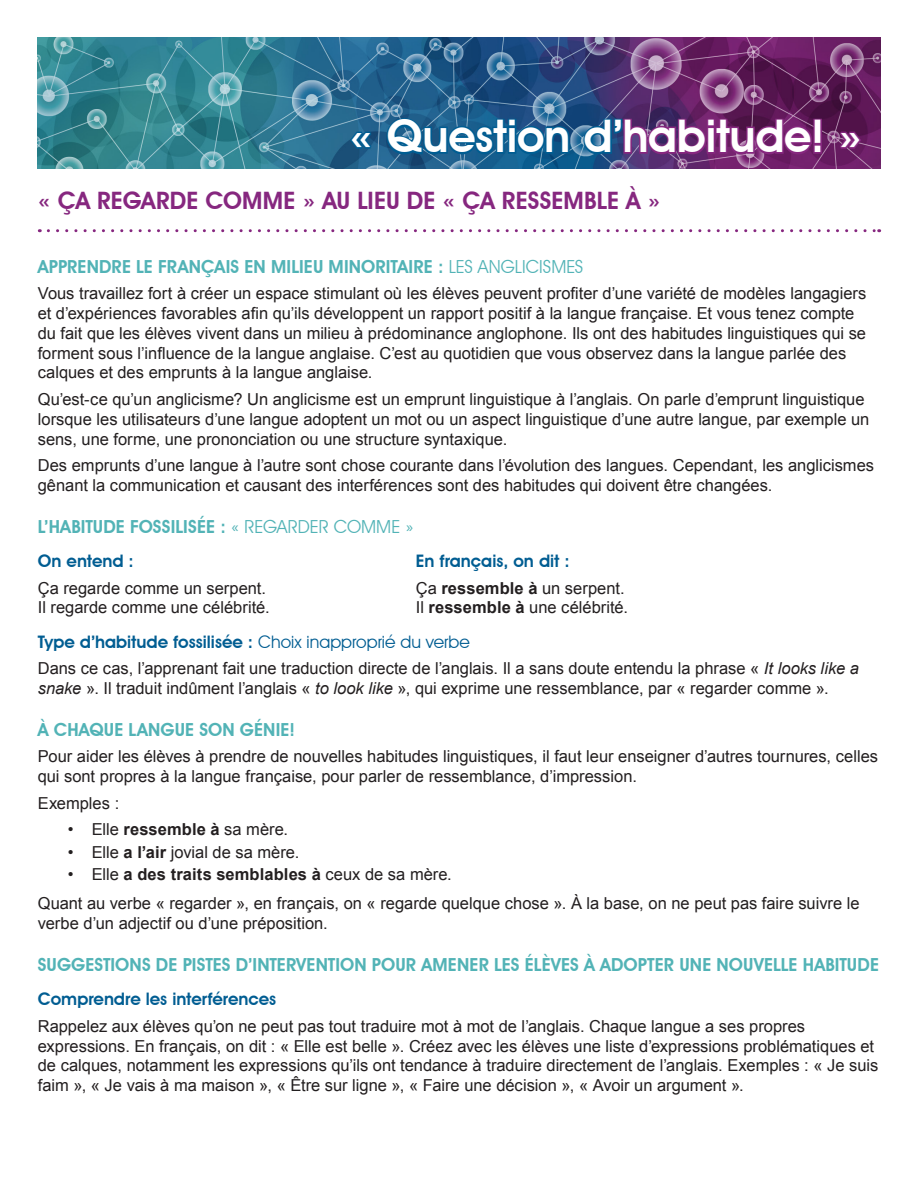
<style>
.page{position:relative;width:918px;height:1188px;background:#fff}
.page>*{position:absolute;margin:0;border:0;box-sizing:border-box;transform-origin:0 0}
.Heading{font:600 45px "Avant Garde IT Cby BT";letter-spacing:-.005em;color:#fff}
.Theme{font:600 24px "Avant Garde IT Cby BT";letter-spacing:.005em;color:#86277f}
.t1{font:600 18px "Avant Garde IT Cby BT";letter-spacing:.01em;color:#52b3b6}
.Subtitles{font:600 17.25px "Avant Garde IT Cby BT";color:#005d92}
.Bodytext{font:16.5px/19.8px "Arial";color:#231f20}
.t2{font:700 16.5px "Arial";letter-spacing:.005em;color:#231f20}
.s1{font-weight:400}
.s2{font-weight:700}
.s3{font-style:italic}
</style>
<div class="page">
<svg style="left:48px;top:229px;width:832px;height:3px"></svg>
<img style="left:38px;top:38px;width:842px;height:130px">
<svg style="left:348px;top:129px;width:28px;height:21px"></svg>
<svg style="left:384px;top:116px;width:187px;height:40px;background:#156090"></svg>
<svg style="left:581px;top:117px;width:242px;height:39px;background:#633278"></svg>
<svg style="left:835px;top:130px;width:28px;height:20px"></svg>
<p class="Heading" style="left:349px;top:109px;width:515px">« Question d’habitude! »</p>
<p class="Theme" style="left:38px;top:186px;width:624px">« ÇA REGARDE COMME » AU LIEU DE « ÇA RESSEMBLE À »</p>
<p class="t1" style="left:38px;top:256px;width:547px">APPRENDRE LE FRANÇAIS EN MILIEU MINORITAIRE : <span class="s1">LES ANGLICISMES</span></p>
<p class="Bodytext" style="left:38px;top:283px;width:830px">Vous travaillez fort à créer un espace stimulant où les élèves peuvent profiter d’une variété de modèles langagiers et d’expériences favorables afin qu’ils développent un rapport positif à la langue française. Et vous tenez compte du fait que les élèves vivent dans un milieu à prédominance anglophone. Ils ont des habitudes linguistiques qui se forment sous l’influence de la langue anglaise. C’est au quotidien que vous observez dans la langue parlée des calques et des emprunts à la langue anglaise.</p>
<p class="Bodytext" style="left:38px;top:389px;width:833px">Qu’est-ce qu’un anglicisme? Un anglicisme est un emprunt linguistique à l’anglais. On parle d’emprunt linguistique lorsque les utilisateurs d’une langue adoptent un mot ou un aspect linguistique d’une autre langue, par exemple un sens, une forme, une prononciation ou une structure syntaxique.</p>
<p class="Bodytext" style="left:38px;top:455px;width:838px">Des emprunts d’une langue à l’autre sont chose courante dans l’évolution des langues. Cependant, les anglicismes gênant la communication et causant des interférences sont des habitudes qui doivent être changées.</p>
<p class="t1" style="left:38px;top:516px;width:377px">L’HABITUDE FOSSILISÉE : <span class="s1">« REGARDER COMME »</span></p>
<p class="Subtitles" style="left:38px;top:551px;width:98px">On entend :</p>
<p class="Subtitles" style="left:416px;top:551px;width:155px">En français, on dit :</p>
<p class="Bodytext" style="left:38px;top:578px;width:230px">Ça regarde comme un serpent.</p>
<p class="Bodytext" style="left:416px;top:578px;width:210px">Ça <span class="s2">ressemble à</span> un serpent.</p>
<p class="Bodytext" style="left:38px;top:598px;width:233px">Il regarde comme une célébrité.</p>
<p class="Bodytext" style="left:416px;top:598px;width:214px">Il <span class="s2">ressemble à</span> une célébrité.</p>
<p class="Subtitles" style="left:38px;top:631px;width:434px">Type d’habitude fossilisée : <span class="s1">Choix inapproprié du verbe</span></p>
<p class="Bodytext" style="left:38px;top:658px;width:823px">Dans ce cas, l’apprenant fait une traduction directe de l’anglais. Il a sans doute entendu la phrase « <span class="s3">It looks like a snake</span> ». Il traduit indûment l’anglais « <span class="s3">to look like</span> », qui exprime une ressemblance, par « regarder comme ».</p>
<p class="t1" style="left:38px;top:719px;width:259px">À CHAQUE LANGUE SON GÉNIE!</p>
<p class="Bodytext" style="left:38px;top:747px;width:842px">Pour aider les élèves à prendre de nouvelles habitudes linguistiques, il faut leur enseigner d’autres tournures, celles qui sont propres à la langue française, pour parler de ressemblance, d’impression.</p>
<p class="Bodytext" style="left:38px;top:793px;width:83px">Exemples :</p>
<p class="Bodytext" style="left:68px;top:819px;width:222px">• Elle <span class="s2">ressemble à</span> sa mère.</p>
<p class="Bodytext" style="left:68px;top:842px;width:233px">• Elle <span class="s2">a l’air</span> jovial de sa mère.</p>
<p class="t2" style="left:68px;top:863px;width:386px"><span class="s1">• Elle</span> a des traits semblables à <span class="s1">ceux de sa mère.</span></p>
<p class="Bodytext" style="left:38px;top:894px;width:823px">Quant au verbe « regarder », en français, on « regarde quelque chose ». À la base, on ne peut pas faire suivre le verbe d’un adjectif ou d’une préposition.</p>
<p class="t1" style="left:38px;top:954px;width:843px">SUGGESTIONS DE PISTES D’INTERVENTION POUR AMENER LES ÉLÈVES À ADOPTER UNE NOUVELLE HABITUDE</p>
<p class="Subtitles" style="left:38px;top:989px;width:240px">Comprendre les interférences</p>
<p class="Bodytext" style="left:38px;top:1016px;width:842px">Rappelez aux élèves qu’on ne peut pas tout traduire mot à mot de l’anglais. Chaque langue a ses propres expressions. En français, on dit : « Elle est belle ». Créez avec les élèves une liste d’expressions problématiques et de calques, notamment les expressions qu’ils ont tendance à traduire directement de l’anglais. Exemples : « Je suis faim », « Je vais à ma maison », « Être sur ligne », « Faire une décision », « Avoir un argument ».</p>
</div>
